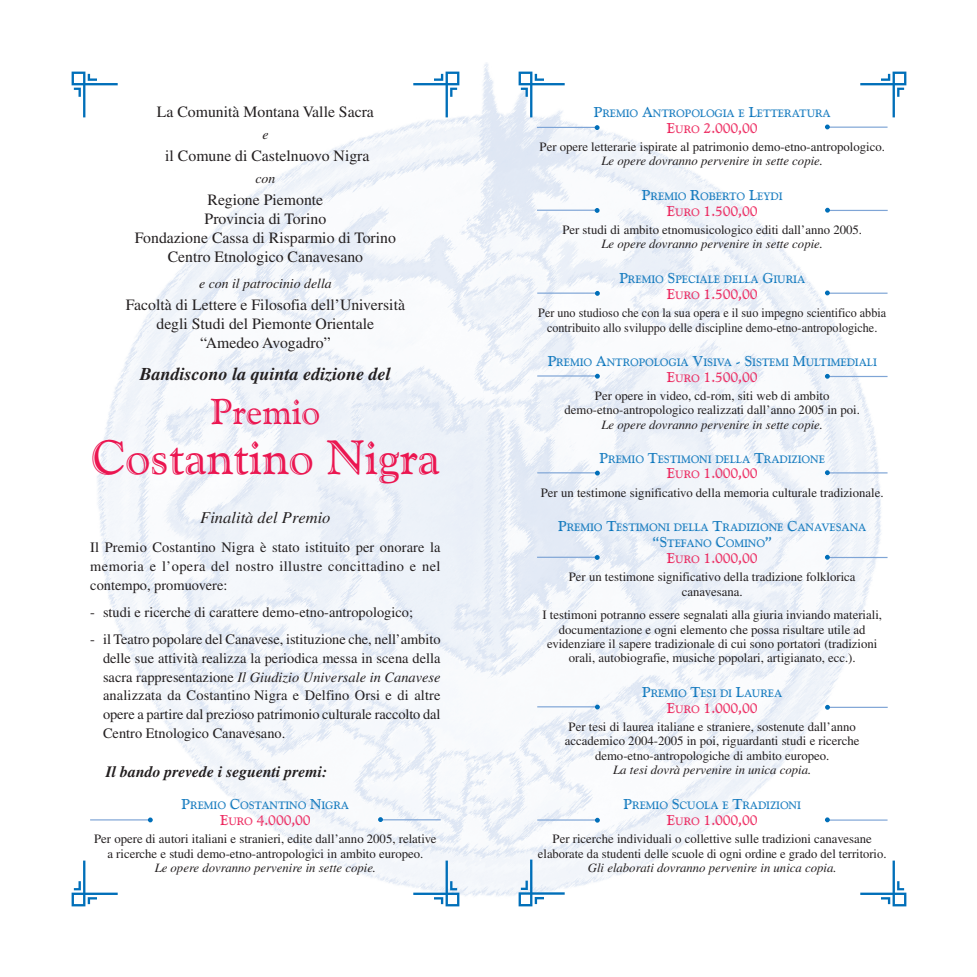
<style>
.page{position:relative;width:977px;height:977px;background:#fff}
.page>*{position:absolute;margin:0;border:0;box-sizing:border-box;transform-origin:0 0}
.t1{font:48px "Goudy Handtooled BT";color:#eb1550}
.t2{font:36px "Goudy Handtooled BT";color:#eb1550}
.t3{font:italic 700 18px "Times";color:#231f20}
.t4{font:italic 16.5px "Times";color:#231f20}
.t5{font:15.75px/18.9px "Times";color:#231f20;text-align:center}
.t6{font:italic 700 15.75px "Times";color:#231f20}
.t7{font:14.4px/18.8px "Times";color:#231f20;text-align:justify}
.t8{font:14.25px "Goudy Handtooled BT";color:#eb1550}
.t9{font:italic 13.8px "Times";color:#231f20}
.t10{font:12.75px/14.2px "Times";color:#231f20;text-align:center}
.t11{font:italic 12.75px "Times";color:#231f20}
.t12{font:12.75px/14.2px "Times";color:#231f20;text-align:center;scale:.95 1}
.t13{font:10.65px/15.8px "Goudy Handtooled BT";color:#006fb9;text-align:center}
.s1{font-style:italic}
.s2{font-size:14.25px}
.s3{font-size:10.65px}
</style>
<div class="page">
<img style="left:71px;top:63px;width:836px;height:844px">
<hr style="left:90px;top:819px;width:59px;height:1px;background:#7fa5d6">
<svg style="left:148px;top:817px;width:5px;height:5px"></svg>
<hr style="left:382px;top:819px;width:58px;height:1px;background:#7fa5d6">
<svg style="left:378px;top:817px;width:5px;height:5px"></svg>
<img style="left:72px;top:72px;width:46px;height:46px">
<img style="left:413px;top:71px;width:46px;height:47px">
<img style="left:71px;top:860px;width:46px;height:46px">
<img style="left:413px;top:860px;width:46px;height:46px">
<img style="left:518px;top:71px;width:46px;height:46px">
<img style="left:860px;top:71px;width:46px;height:47px">
<img style="left:518px;top:859px;width:46px;height:47px">
<img style="left:860px;top:860px;width:46px;height:46px">
<hr style="left:537px;top:127px;width:58px;height:1px;background:#7fa5d6">
<svg style="left:594px;top:125px;width:5px;height:5px"></svg>
<hr style="left:829px;top:126px;width:58px;height:2px;background:#7fa5d6">
<svg style="left:825px;top:124px;width:4px;height:5px"></svg>
<hr style="left:537px;top:210px;width:58px;height:1px;background:#7fa5d6">
<svg style="left:594px;top:208px;width:5px;height:5px"></svg>
<hr style="left:829px;top:210px;width:58px;height:1px;background:#7fa5d6">
<svg style="left:825px;top:208px;width:5px;height:5px"></svg>
<hr style="left:537px;top:292px;width:59px;height:2px;background:#7fa5d6">
<svg style="left:595px;top:291px;width:5px;height:5px"></svg>
<hr style="left:829px;top:292px;width:58px;height:2px;background:#7fa5d6">
<svg style="left:825px;top:290px;width:4px;height:5px"></svg>
<hr style="left:537px;top:375px;width:59px;height:1px;background:#7fa5d6">
<svg style="left:595px;top:374px;width:5px;height:4px"></svg>
<hr style="left:829px;top:376px;width:58px;height:1px;background:#7fa5d6">
<svg style="left:825px;top:374px;width:4px;height:5px"></svg>
<hr style="left:537px;top:472px;width:59px;height:1px;background:#7fa5d6">
<svg style="left:595px;top:470px;width:5px;height:5px"></svg>
<hr style="left:829px;top:472px;width:58px;height:1px;background:#7fa5d6">
<svg style="left:825px;top:470px;width:4px;height:5px"></svg>
<hr style="left:537px;top:706px;width:59px;height:1px;background:#7fa5d6">
<svg style="left:595px;top:704px;width:5px;height:5px"></svg>
<hr style="left:829px;top:706px;width:58px;height:2px;background:#7fa5d6">
<svg style="left:825px;top:705px;width:5px;height:4px"></svg>
<hr style="left:537px;top:819px;width:59px;height:1px;background:#7fa5d6">
<svg style="left:595px;top:817px;width:5px;height:5px"></svg>
<hr style="left:829px;top:819px;width:58px;height:1px;background:#7fa5d6">
<svg style="left:825px;top:817px;width:4px;height:5px"></svg>
<hr style="left:537px;top:556px;width:58px;height:2px;background:#7fa5d6">
<svg style="left:594px;top:555px;width:5px;height:5px"></svg>
<hr style="left:828px;top:557px;width:59px;height:1px;background:#7fa5d6">
<svg style="left:825px;top:555px;width:4px;height:4px"></svg>
<p class="t5" style="left:157px;top:104px;width:219px">La Comunità Montana Valle Sacra</p>
<p class="t9" style="left:262px;top:129px;width:8px">e</p>
<p class="t5" style="left:165px;top:148px;width:206px">il Comune di Castelnuovo Nigra</p>
<p class="t9" style="left:255px;top:173px;width:21px">con</p>
<p class="t5" style="left:135px;top:192px;width:263px">Regione Piemonte<br>Provincia di Torino<br>Fondazione Cassa di Risparmio di Torino<br>Centro Etnologico Canavesano</p>
<p class="t9" style="left:199px;top:278px;width:134px">e con il patrocinio della</p>
<p class="t5" style="left:126px;top:296px;width:281px">Facoltà di Lettere e Filosofia dell’Università degli Studi del Piemonte Orientale “Amedeo Avogadro”</p>
<h3 class="t3" style="left:140px;top:368px;width:252px">Bandiscono la quinta edizione del</h3>
<h2 class="t2" style="left:211px;top:398px;width:111px">Premio</h2>
<h1 class="t1" style="left:91px;top:439px;width:350px">Costantino Nigra</h1>
<p class="t4" style="left:200px;top:511px;width:132px">Finalità del Premio</p>
<p class="t7" style="left:90px;top:539px;width:352px">Il Premio Costantino Nigra è stato istituito per onorare la memoria e l’opera del nostro illustre concittadino e nel contempo, promuovere:</p>
<p class="t7" style="left:90px;top:604px;width:324px">- studi e ricerche di carattere demo-etno-antropologico;</p>
<p class="t7" style="left:103px;top:631px;width:339px;text-indent:-13px">- il Teatro popolare del Canavese, istituzione che, nell’ambito delle sue attività realizza la periodica messa in scena della sacra rappresentazione <span class="s1">Il Giudizio Universale in Canavese </span>analizzata da Costantino Nigra e Delfino Orsi e di altre opere a partire dal prezioso patrimonio culturale raccolto dal Centro Etnologico Canavesano.</p>
<p class="t6" style="left:106px;top:766px;width:223px">Il bando prevede i seguenti premi:</p>
<p class="t13" style="left:182px;top:798px;width:169px"><span class="s2">P</span>REMIO <span class="s2">C</span>OSTANTINO <span class="s2">N</span>IGRA</p>
<p class="t8" style="left:220px;top:814px;width:92px">E<span class="s3">URO</span> 4.000,00</p>
<p class="t10" style="left:94px;top:833px;width:344px">Per opere di autori italiani e stranieri, edite dall’anno 2005, relative a ricerche e studi demo-etno-antropologici in ambito europeo.</p>
<p class="t11" style="left:155px;top:862px;width:223px">Le opere dovranno pervenire in sette copie.</p>
<p class="t13" style="left:593px;top:106px;width:238px"><span class="s2">P</span>REMIO <span class="s2">A</span>NTROPOLOGIA E <span class="s2">L</span>ETTERATURA</p>
<p class="t8" style="left:667px;top:122px;width:92px">E<span class="s3">URO</span> 2.000,00</p>
<p class="t10" style="left:539px;top:141px;width:347px">Per opere letterarie ispirate al patrimonio demo-etno-antropologico.</p>
<p class="t11" style="left:601px;top:156px;width:223px">Le opere dovranno pervenire in sette copie.</p>
<p class="t13" style="left:642px;top:189px;width:142px"><span class="s2">P</span>REMIO <span class="s2">R</span>OBERTO <span class="s2">L</span>EYDI</p>
<p class="t8" style="left:667px;top:205px;width:92px">E<span class="s3">URO</span> 1.500,00</p>
<p class="t10" style="left:562px;top:224px;width:301px">Per studi di ambito etnomusicologico editi dall’anno 2005.</p>
<p class="t11" style="left:601px;top:239px;width:223px">Le opere dovranno pervenire in sette copie.</p>
<p class="t13" style="left:619px;top:272px;width:187px"><span class="s2">P</span>REMIO <span class="s2">S</span>PECIALE DELLA <span class="s2">G</span>IURIA</p>
<p class="t8" style="left:667px;top:288px;width:92px">E<span class="s3">URO</span> 1.500,00</p>
<p class="t12" style="left:538px;top:307px;width:368px">Per uno studioso che con la sua opera e il suo impegno scientifico abbia contribuito allo sviluppo delle discipline demo-etno-antropologiche.</p>
<p class="t13" style="left:547px;top:355px;width:330px"><span class="s2">P</span>REMIO <span class="s2">A</span>NTROPOLOGIA <span class="s2">V</span>ISIVA <span class="s2">- S</span>ISTEMI <span class="s2">M</span>ULTIMEDIALI</p>
<p class="t8" style="left:667px;top:371px;width:92px">E<span class="s3">URO</span> 1.500,00</p>
<p class="t10" style="left:564px;top:390px;width:297px">Per opere in video, cd-rom, siti web di ambito demo-etno-antropologico realizzati dall’anno 2005 in poi.</p>
<p class="t11" style="left:601px;top:419px;width:223px">Le opere dovranno pervenire in sette copie.</p>
<p class="t13" style="left:599px;top:452px;width:227px"><span class="s2">P</span>REMIO <span class="s2">T</span>ESTIMONI DELLA <span class="s2">T</span>RADIZIONE</p>
<p class="t8" style="left:667px;top:468px;width:92px">E<span class="s3">URO</span> 1.000,00</p>
<p class="t10" style="left:541px;top:487px;width:344px">Per un testimone significativo della memoria culturale tradizionale.</p>
<p class="t13" style="left:558px;top:520px;width:310px"><span class="s2">P</span>REMIO <span class="s2">T</span>ESTIMONI DELLA <span class="s2">T</span>RADIZIONE <span class="s2">C</span>ANAVESANA <span class="s2">“S</span>TEFANO <span class="s2">C</span>OMINO<span class="s2">”</span></p>
<p class="t8" style="left:667px;top:552px;width:92px">E<span class="s3">URO</span> 1.000,00</p>
<p class="t10" style="left:569px;top:571px;width:288px">Per un testimone significativo della tradizione folklorica canavesana.</p>
<p class="t10" style="left:542px;top:609px;width:341px">I testimoni potranno essere segnalati alla giuria inviando materiali, documentazione e ogni elemento che possa risultare utile ad evidenziare il sapere tradizionale di cui sono portatori (tradizioni orali, autobiografie, musiche popolari, artigianato, ecc.).</p>
<p class="t13" style="left:642px;top:686px;width:142px"><span class="s2">P</span>REMIO <span class="s2">T</span>ESI DI <span class="s2">L</span>AUREA</p>
<p class="t8" style="left:667px;top:702px;width:92px">E<span class="s3">URO</span> 1.000,00</p>
<p class="t10" style="left:565px;top:720px;width:296px">Per tesi di laurea italiane e straniere, sostenute dall’anno accademico 2004-2005 in poi, riguardanti studi e ricerche demo-etno-antropologiche di ambito europeo.</p>
<p class="t11" style="left:613px;top:765px;width:200px">La tesi dovrà pervenire in unica copia.</p>
<p class="t13" style="left:623px;top:798px;width:179px"><span class="s2">P</span>REMIO <span class="s2">S</span>CUOLA E <span class="s2">T</span>RADIZIONI</p>
<p class="t8" style="left:667px;top:814px;width:92px">E<span class="s3">URO</span> 1.000,00</p>
<p class="t10" style="left:538px;top:833px;width:350px">Per ricerche individuali o collettive sulle tradizioni canavesane elaborate da studenti delle scuole di ogni ordine e grado del territorio.</p>
<p class="t11" style="left:588px;top:862px;width:250px">Gli elaborati dovranno pervenire in unica copia.</p>
</div>
